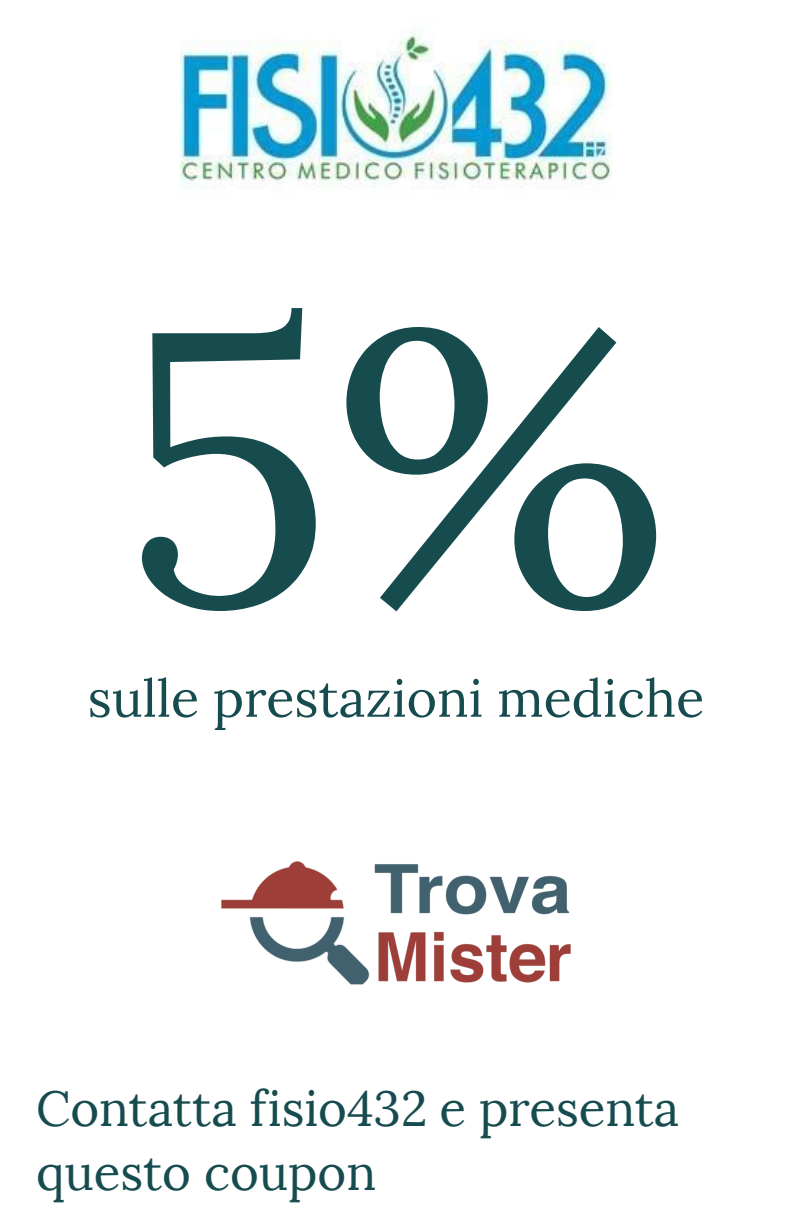
<style>
.page{position:relative;width:792px;height:1224px;background:#fff}
.page>*{position:absolute;margin:0;border:0;box-sizing:border-box;transform-origin:0 0}
.t1{font:387.7px "Lora";color:#174c4f}
.t2{font:52px "Lora";color:#174c4f}
.t3{font:49.2px/64px "Lora";color:#174c4f}
</style>
<div class="page">
<img style="left:221px;top:862px;width:350px;height:122px">
<img style="left:180px;top:31px;width:432px;height:156px">
<h1 class="t1" style="left:122px;top:239px;width:549px">5%</h1>
<p class="t2" style="left:88px;top:668px;width:618px">sulle prestazioni mediche</p>
<p class="t3" style="left:36px;top:1077px;width:645px">Contatta fisio432 e presenta questo coupon</p>
</div>
